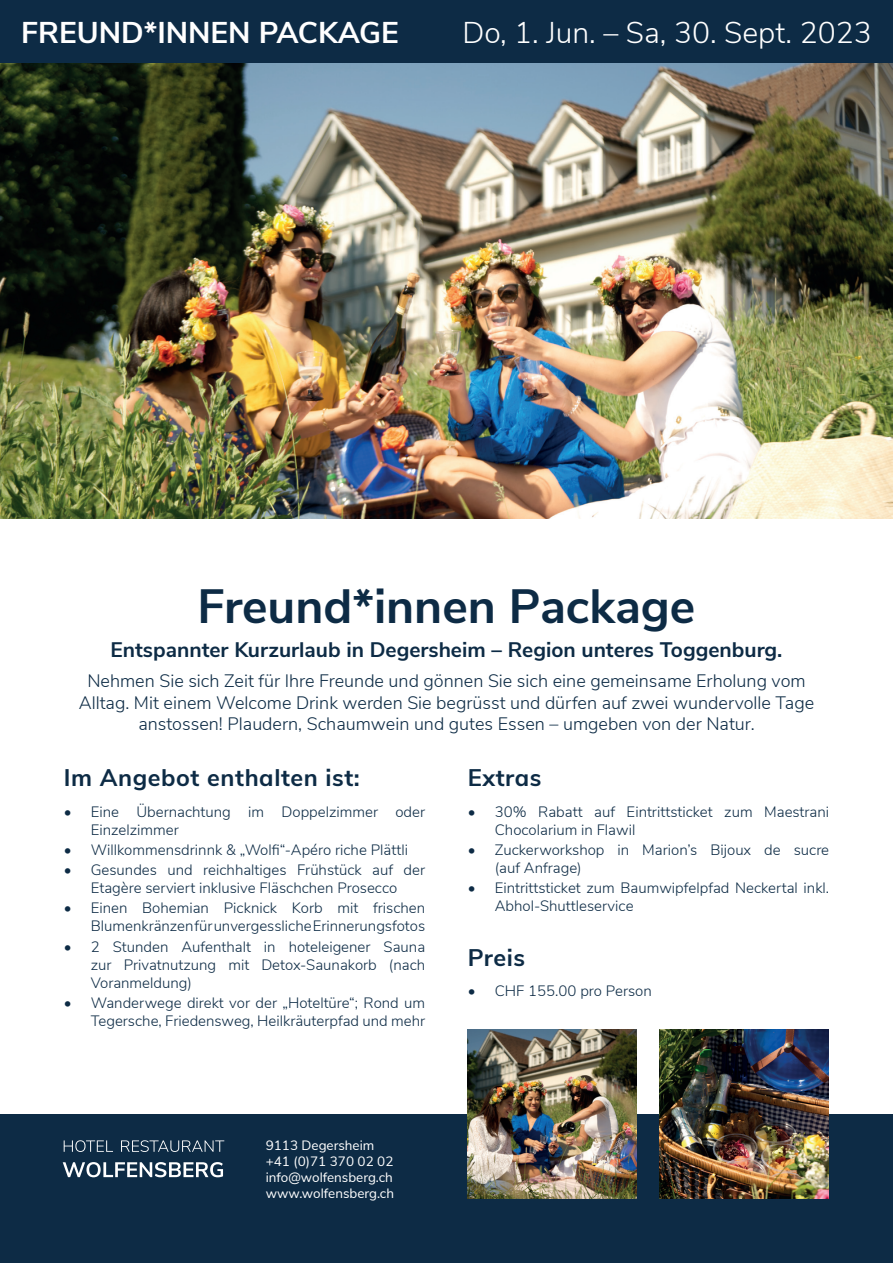
<style>
.page{position:relative;width:893px;height:1263px;background:#fff}
.page>*{position:absolute;margin:0;border:0;box-sizing:border-box;transform-origin:0 0}
.t1{font:700 48px "Nunito Sans";color:#0d2b45}
.t2{font:300 30px "Nunito Sans";color:#fff}
.t3{font:700 30px "Nunito Sans";color:#fff}
.t4{font:700 24px "Nunito Sans";letter-spacing:.025em;color:#0d2b45}
.t5{font:700 21px "Nunito Sans";color:#0d2b45}
.t6{font:300 18px/21.6px "Nunito Sans";color:#0d2b45;text-align:center}
.t7{font:300 15px/18px "Nunito Sans";color:#0d2b45}
.t8{font:13.5px/16.2px "Nunito Sans";color:#fff}
</style>
<div class="page">
<div style="left:0;top:0;width:893px;height:64px;background:#0d2b45"></div>
<div style="left:0;top:1114px;width:893px;height:149px;background:#0d2b45"></div>
<svg style="left:63px;top:1162px;width:160px;height:15px"></svg>
<svg style="left:64px;top:1140px;width:160px;height:12px"></svg>
<img style="left:660px;top:1030px;width:168px;height:168px">
<img style="left:468px;top:1030px;width:168px;height:168px">
<img style="left:0;top:64px;width:893px;height:455px">
<h2 class="t3" style="left:21px;top:10px;width:379px">FREUND*INNEN PACKAGE</h2>
<h2 class="t2" style="left:462px;top:11px;width:411px">Do, 1. Jun. – Sa, 30. Sept. 2023</h2>
<h1 class="t1" style="left:198px;top:571px;width:499px">Freund*innen Package</h1>
<h3 class="t5" style="left:111px;top:634px;width:673px">Entspannter Kurzurlaub in Degersheim – Region unteres Toggenburg.</h3>
<p class="t6" style="left:79px;top:669px;width:737px">Nehmen Sie sich Zeit für Ihre Freunde und gönnen Sie sich eine gemeinsame Erholung vom<br>Alltag. Mit einem Welcome Drink werden Sie begrüsst und dürfen auf zwei wundervolle Tage anstossen! Plaudern, Schaumwein und gutes Essen – umgeben von der Natur.</p>
<h3 class="t4" style="left:64px;top:760px;width:298px">Im Angebot enthalten ist:</h3>
<p class="t7" style="left:91px;top:802px;width:336px;text-indent:-27px">• Eine Übernachtung im Doppelzimmer oder<br>Einzelzimmer</p>
<p class="t7" style="left:64px;top:840px;width:346px">• Willkommensdrinnk &amp; „Wolfi“-Apéro riche Plättli</p>
<p class="t7" style="left:64px;top:860px;width:363px;text-align:center">• Gesundes und reichhaltiges Frühstück auf der<br>Etagère serviert inklusive Fläschchen Prosecco</p>
<p class="t7" style="left:64px;top:898px;width:363px;text-align:right">• Einen Bohemian Picknick Korb mit frischen<br>Blumenkränzen für unvergessliche Erinnerungsfotos</p>
<p class="t7" style="left:91px;top:936px;width:336px;text-align:justify;text-indent:-27px">• 2 Stunden Aufenthalt in hoteleigener Sauna zur Privatnutzung mit Detox-Saunakorb (nach Voranmeldung)</p>
<p class="t7" style="left:64px;top:992px;width:363px;text-align:right">• Wanderwege direkt vor der „Hoteltüre“; Rond um<br>Tegersche, Friedensweg, Heilkräuterpfad und mehr</p>
<h3 class="t4" style="left:468px;top:760px;width:75px">Extras</h3>
<p class="t7" style="left:495px;top:802px;width:336px;text-indent:-27px">• 30% Rabatt auf Eintrittsticket zum Maestrani<br>Chocolarium in Flawil</p>
<p class="t7" style="left:495px;top:840px;width:336px;text-indent:-27px">• Zuckerworkshop in Marion’s Bijoux de sucre (auf Anfrage)</p>
<p class="t7" style="left:495px;top:878px;width:336px;text-indent:-27px">• Eintrittsticket zum Baumwipfelpfad Neckertal inkl.<br>Abhol-Shuttleservice</p>
<h3 class="t4" style="left:468px;top:940px;width:59px">Preis</h3>
<p class="t7" style="left:468px;top:981px;width:186px">• CHF 155.00 pro Person</p>
<p class="t8" style="left:266px;top:1136px;width:130px">9113 Degersheim +41 (0)71 370 02 02 info@wolfensberg.ch www.wolfensberg.ch</p>
</div>
